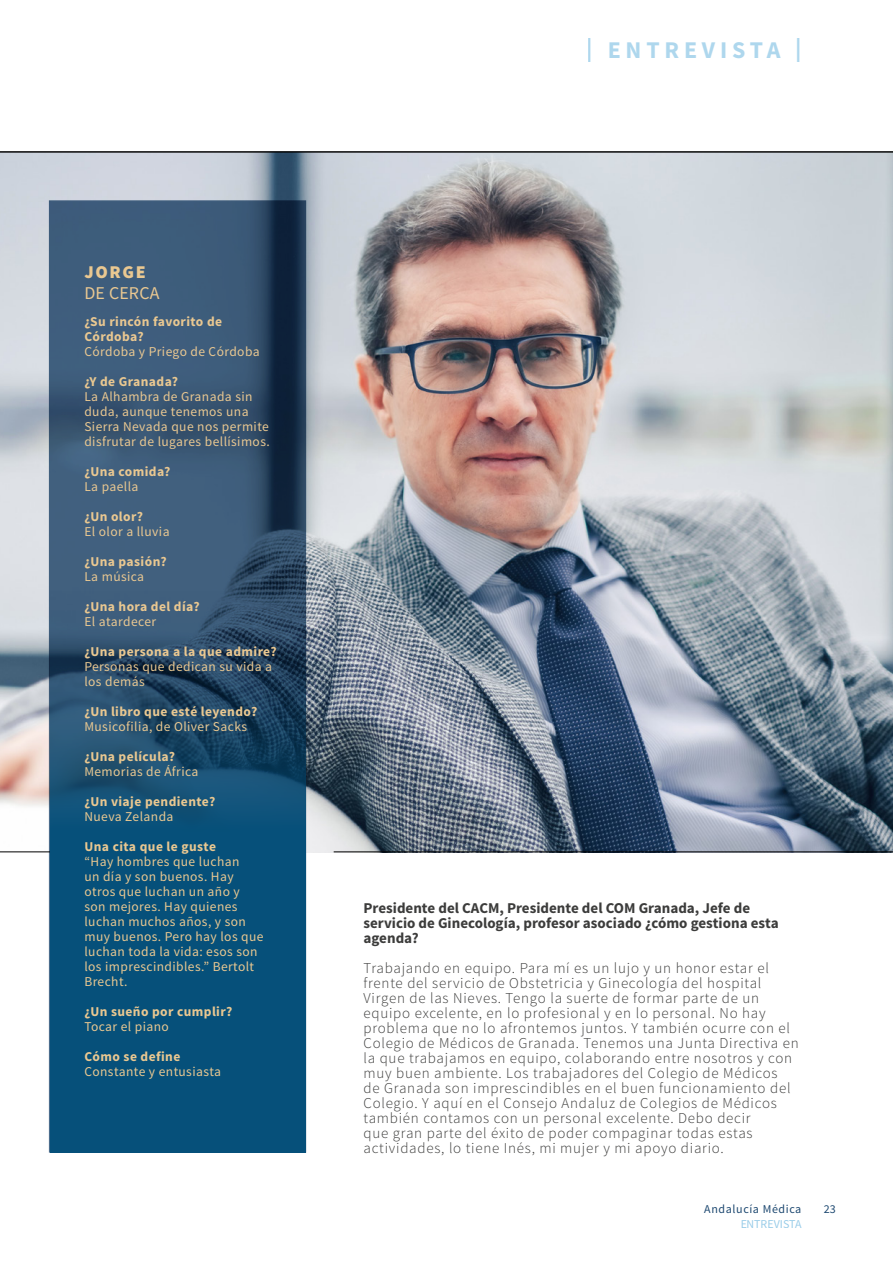
<style>
.page{position:relative;width:893px;height:1263px;background:#fff}
.page>*{position:absolute;margin:0;border:0;box-sizing:border-box;transform-origin:0 0}
.t1{font:700 24px "Source Sans Pro";letter-spacing:.2em;color:#9acde9}
.t2{font:18px "Source Sans Pro";letter-spacing:.01em;color:#eac891}
.t3{font:900 18px "Source Sans Pro";letter-spacing:.09em;color:#eac891}
.And_Med_Magazine{font:300 15px/15px "Source Sans Pro";letter-spacing:.05em;color:#3c3c3b}
.Preguntas{font:700 15px/15px "Source Sans Pro";color:#3c3c3b}
.t4{font:13.5px/15px "Source Sans Pro";letter-spacing:.03em;color:#eac891}
.t5{font:700 13.5px/15px "Source Sans Pro";letter-spacing:.03em;color:#eac891}
.t6{font:12px "Source Sans Pro";letter-spacing:.05em;color:#1e4971}
.t7{font:12px "Source Sans Pro";color:#80c0e3}
.s1{font-weight:700}
</style>
<div class="page">
<img style="left:0;top:152px;width:893px;height:700px">
<svg style="left:50px;top:575px;width:255px;height:578px;background:#134e74"></svg>
<p class="t3" style="left:84px;top:260px;width:63px">JORGE</p>
<p class="t2" style="left:84px;top:282px;width:77px">DE CERCA</p>
<p class="t5" style="left:84px;top:314px;width:139px">¿Su rincón favorito de<br>Córdoba?</p>
<p class="t4" style="left:84px;top:344px;width:177px">Córdoba y Priego de Córdoba</p>
<p class="t5" style="left:84px;top:374px;width:95px">¿Y de Granada?</p>
<p class="t4" style="left:84px;top:389px;width:187px">La Alhambra de Granada sin duda, aunque tenemos una<br>Sierra Nevada que nos permite disfrutar de lugares bellísimos.</p>
<p class="t5" style="left:84px;top:464px;width:88px">¿Una comida?</p>
<p class="t4" style="left:84px;top:479px;width:56px">La paella</p>
<p class="t5" style="left:84px;top:509px;width:60px">¿Un olor?</p>
<p class="t4" style="left:84px;top:524px;width:87px">El olor a lluvia</p>
<p class="t5" style="left:84px;top:554px;width:84px">¿Una pasión?</p>
<p class="t4" style="left:84px;top:569px;width:61px">La música</p>
<p class="t5" style="left:84px;top:599px;width:117px">¿Una hora del día?</p>
<p class="t4" style="left:84px;top:614px;width:73px">El atardecer</p>
<p class="t5" style="left:84px;top:644px;width:194px">¿Una persona a la que admire?</p>
<p class="t4" style="left:84px;top:659px;width:189px">Personas que dedican su vida a los demás</p>
<p class="t4" style="left:84px;top:704px;width:174px"><span class="s1">¿Un libro que esté leyendo?<br></span>Musicofilia, de Oliver Sacks</p>
<p class="t5" style="left:84px;top:749px;width:92px">¿Una película?</p>
<p class="t4" style="left:84px;top:764px;width:116px">Memorias de África</p>
<p class="t5" style="left:84px;top:794px;width:132px">¿Un viaje pendiente?</p>
<p class="t4" style="left:84px;top:809px;width:91px">Nueva Zelanda</p>
<p class="t5" style="left:84px;top:839px;width:133px">Una cita que le guste</p>
<p class="t4" style="left:84px;top:854px;width:181px">“Hay hombres que luchan<br>un día y son buenos. Hay otros que luchan un año y son mejores. Hay quienes luchan muchos años, y son muy buenos. Pero hay los que luchan toda la vida: esos son los imprescindibles.” Bertolt<br>Brecht.</p>
<p class="t5" style="left:84px;top:1004px;width:150px">¿Un sueño por cumplir?</p>
<p class="t4" style="left:84px;top:1019px;width:86px">Tocar el piano</p>
<p class="t5" style="left:84px;top:1049px;width:97px">Cómo se define</p>
<p class="t4" style="left:84px;top:1064px;width:138px">Constante y entusiasta</p>
<h1 class="t1" style="left:587px;top:34px;width:216px">| ENTREVISTA |</h1>
<p class="Preguntas" style="left:364px;top:901px;width:417px">Presidente del CACM, Presidente del COM Granada, Jefe de servicio de Ginecología, profesor asociado ¿cómo gestiona esta agenda?</p>
<p class="And_Med_Magazine" style="left:364px;top:960px;width:437px">Trabajando en equipo. Para mí es un lujo y un honor estar el frente del servicio de Obstetricia y Ginecología del hospital Virgen de las Nieves. Tengo la suerte de formar parte de un equipo excelente, en lo profesional y en lo personal. No hay problema que no lo afrontemos juntos. Y también ocurre con el Colegio de Médicos de Granada. Tenemos una Junta Directiva en la que trabajamos en equipo, colaborando entre nosotros y con muy buen ambiente. Los trabajadores del Colegio de Médicos<br>de Granada son imprescindibles en el buen funcionamiento del Colegio. Y aquí en el Consejo Andaluz de Colegios de Médicos también contamos con un personal excelente. Debo decir<br>que gran parte del éxito de poder compaginar todas estas actividades, lo tiene Inés, mi mujer y mi apoyo diario.</p>
<p class="t6" style="left:704px;top:1201px;width:99px">Andalucía Médica</p>
<p class="t6" style="left:824px;top:1201px;width:13px">23</p>
<p class="t7" style="left:740px;top:1216px;width:63px">ENTREVISTA</p>
</div>
